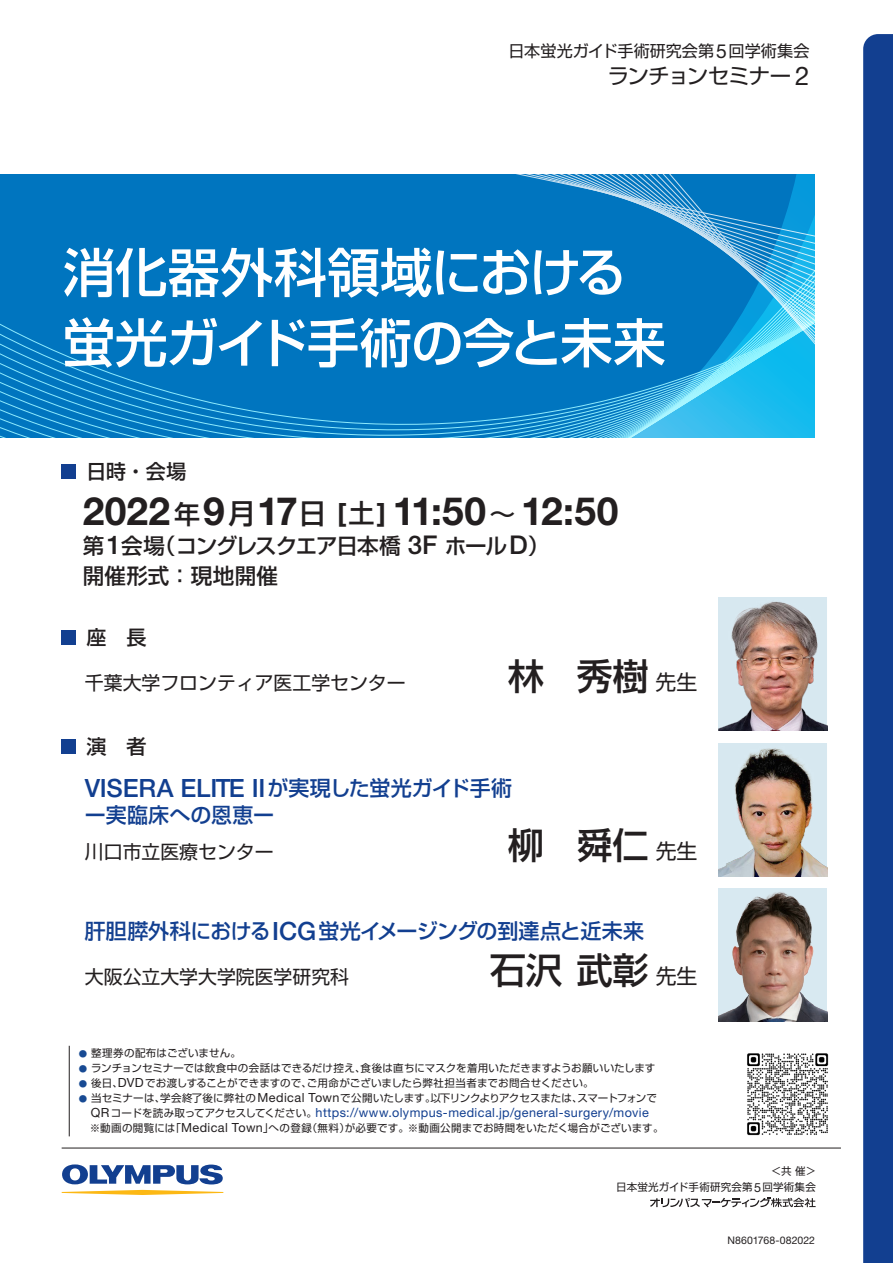
<style>
.page{position:relative;width:893px;height:1263px;background:#fff}
.page>*{position:absolute;margin:0;border:0;box-sizing:border-box;transform-origin:0 0}
.t1{font:500 52.5px/70.2px "Shin Go Pro";letter-spacing:-.02em;color:#fff}
.t2{font:700 39px "Helvetica Neue LT Std";letter-spacing:.005em;color:#231f20}
.t3{font:500 36.3px "Shin Go Pro";color:#231f20}
.t4{font:500 25.2px "Helvetica Neue LT Std";letter-spacing:-.01em;color:#123f90}
.t5{font:500 21.6px/30.2px "Shin Go Pro";letter-spacing:-.05em;color:#231f20}
.t6{font:21.45px "Shin Go Pro";letter-spacing:-.045em;color:#231f20}
.t7{font:500 21px "Shin Go Pro";letter-spacing:-.005em;color:#123f90}
.t8{font:500 19.95px "Shin Go Pro";color:#231f20}
.t9{font:18.9px "Shin Go Pro";color:#231f20}
.t10{font:16.05px "Shin Go Pro";color:#231f20}
.t11{font:12.6px "Helvetica Neue LT Std";letter-spacing:.035em;color:#123f90}
.t12{font:10.5px/16.5px "Shin Go Pro";letter-spacing:.01em;color:#231f20;text-align:right}
.t13{font:10.5px "Helvetica Neue LT Std";letter-spacing:.01em;color:#231f20}
.s1{font-family:"Helvetica Neue LT Std";font-size:19.35px}
.s2{font-family:"Helvetica Neue LT Std";font-size:25.8px}
.s3{font-family:"Shin Go Pro";font-weight:500;font-size:25.95px}
.s4{font-family:"Shin Go Pro";font-weight:500;font-size:28.2px}
.s5{font-size:25.95px}
.s6{font-weight:400;font-size:20.85px}
.s7{font-family:"Shin Go Pro";font-size:21px}
.s8{font-family:"Helvetica Neue LT Std";font-size:25.2px}
.s9{font-size:8.4px;color:#184a93}
.s10{font-family:"Helvetica Neue LT Std";font-size:12.6px}
.s11{color:#231f20}
.s12{font-family:"Shin Go Pro";font-size:10.5px;color:#231f20}
</style>
<div class="page">
<svg style="left:0;top:174px;width:815px;height:251px;background:#0a7fc5"></svg>
<div style="left:62px;top:465px;width:14px;height:14px;background:#123f90"></div>
<div style="left:62px;top:630px;width:14px;height:15px;background:#123f90"></div>
<div style="left:62px;top:739px;width:14px;height:14px;background:#123f90"></div>
<hr style="left:62px;top:1148px;width:779px;height:1px;background:#231f20">
<svg style="left:62px;top:1164px;width:161px;height:20px"></svg>
<svg style="left:62px;top:1190px;width:161px;height:5px"></svg>
<svg style="left:863px;top:34px;width:30px;height:1229px;background:#174392"></svg>
<svg style="left:650px;top:1197px;width:166px;height:10px"></svg>
<img style="left:747px;top:1053px;width:82px;height:83px">
<hr style="left:69px;top:1046px;width:1px;height:90px;background:#231f20">
<img style="left:719px;top:597px;width:108px;height:134px">
<img style="left:719px;top:743px;width:108px;height:133px">
<img style="left:719px;top:889px;width:108px;height:133px">
<h3 class="t10" style="left:509px;top:38px;width:302px">日本蛍光ガイド手術研究会第<span class="s1">5</span>回学術集会</h3>
<h3 class="t6" style="left:608px;top:59px;width:203px">ランチョンセミナー <span class="s2">2</span></h3>
<h1 class="t1" style="left:63px;top:231px;width:605px">消化器外科領域における蛍光ガイド手術の今と未来</h1>
<h3 class="t8" style="left:87px;top:455px;width:101px">日時・会場</h3>
<h2 class="t2" style="left:83px;top:487px;width:537px">2022<span class="s3">年</span>9<span class="s4">月</span>17<span class="s4">日</span> <span class="s5">[</span><span class="s3">土</span><span class="s5">]</span> 11:50<span class="s3">～</span> 12:50</h2>
<h3 class="t5" style="left:83px;top:528px;width:468px">第 <span class="s2">1</span>会場（コングレスクエア日本橋 <span class="s2">3F</span> ホール <span class="s2">D</span>）開催形式：現地開催</h3>
<h3 class="t8" style="left:87px;top:621px;width:61px">座　長</h3>
<h3 class="t9" style="left:85px;top:667px;width:322px">千葉大学フロンティア医工学センター</h3>
<h3 class="t8" style="left:87px;top:730px;width:61px">演　者</h3>
<h3 class="t3" style="left:508px;top:646px;width:191px">林 秀樹<span class="s6">先生</span></h3>
<h3 class="t4" style="left:85px;top:773px;width:429px">VISERA ELITE II<span class="s7">が実現した蛍光ガイド手術</span></h3>
<h3 class="t7" style="left:85px;top:798px;width:191px">ー実臨床への恩恵ー</h3>
<h3 class="t9" style="left:85px;top:836px;width:190px">川口市立医療センター</h3>
<h3 class="t3" style="left:508px;top:815px;width:191px">柳 舜仁<span class="s6">先生</span></h3>
<h3 class="t7" style="left:85px;top:914px;width:561px">肝胆膵外科における<span class="s8">ICG</span>蛍光イメージングの到達点と近未来</h3>
<h3 class="t9" style="left:85px;top:962px;width:266px">大阪公立大学大学院医学研究科</h3>
<h3 class="t3" style="left:490px;top:941px;width:209px">石沢 武彰<span class="s6">先生</span></h3>
<p class="t12" style="left:79px;top:1043px;width:163px"><span class="s9">●</span> 整理券の配布はございません。</p>
<p class="t12" style="left:79px;top:1058px;width:578px"><span class="s9">●</span> ランチョンセミナーでは飲食中の会話はできるだけ控え、食後は直ちにマスクを着用いただきますようお願いいたします</p>
<p class="t12" style="left:79px;top:1073px;width:516px"><span class="s9">●</span> 後日、<span class="s10">DVD</span>でお渡しすることができますので、ご用命がございましたら弊社担当者までお問合せください。</p>
<p class="t12" style="left:79px;top:1088px;width:580px"><span class="s9">●</span> 当セミナーは、学会終了後に弊社の<span class="s10">Medical Town</span>で公開いたします。以下リンクよりアクセスまたは、スマートフォンで</p>
<p class="t11" style="left:91px;top:1105px;width:559px"><span class="s11">QR</span><span class="s12">コードを読み取ってアクセスしてください。</span>https://www.olympus-medical.jp/general-surgery/movie</p>
<p class="t12" style="left:90px;top:1118px;width:575px">※動画の閲覧には「<span class="s10">Medical Town</span>」への登録（無料）が必要です。※動画公開までお時間をいただく場合がございます。</p>
<p class="t12" style="left:616px;top:1161px;width:201px">＜共催＞<br>日本蛍光ガイド手術研究会第<span class="s10">5</span>回学術集会</p>
<p class="t13" style="left:727px;top:1234px;width:89px">N8601768-082022</p>
</div>
